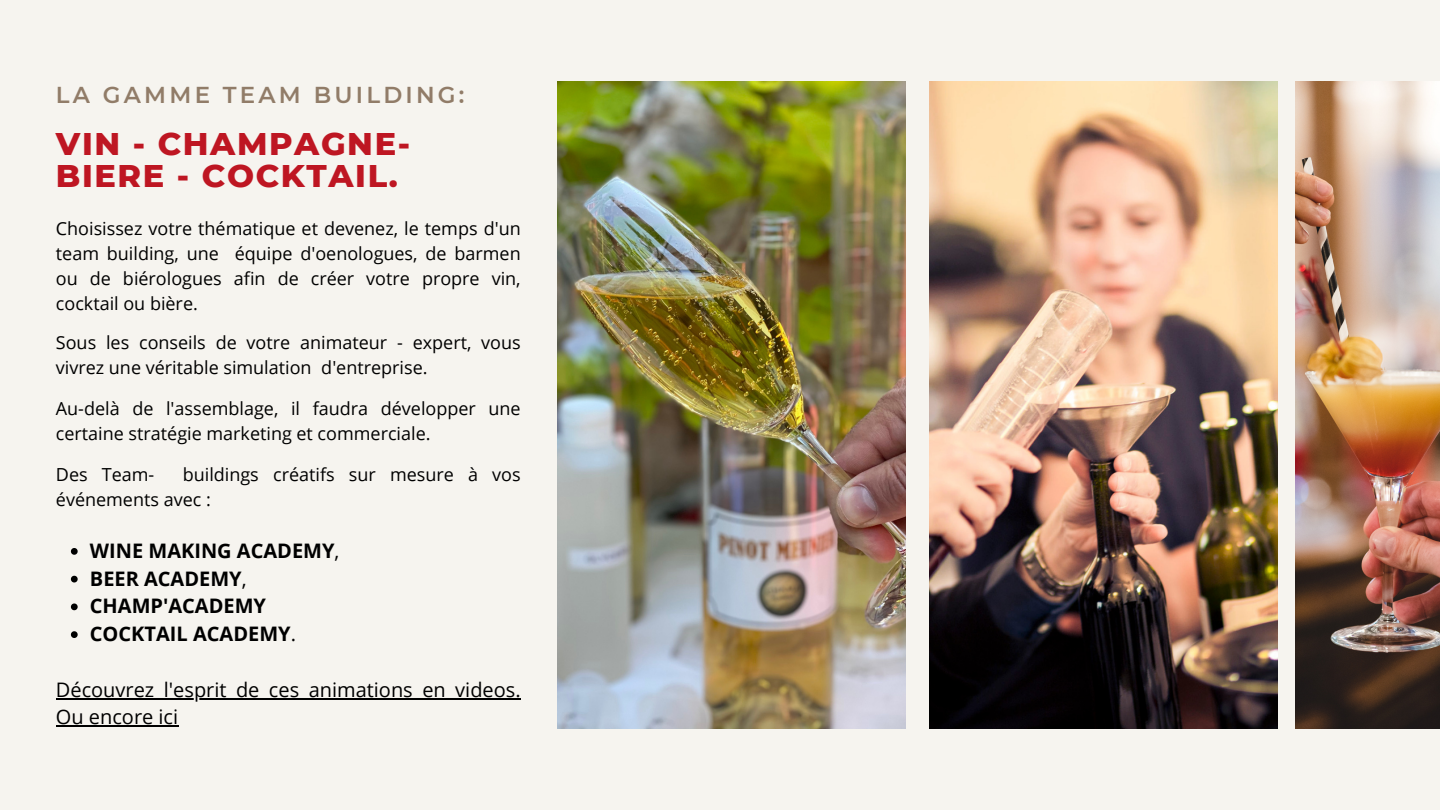
<style>
.page{position:relative;width:1440px;height:810px;background:#f6f4ef}
.page>*{position:absolute;margin:0;border:0;box-sizing:border-box;transform-origin:0 0}
.t1{font:800 32px/32.2px "Montserrat";letter-spacing:.05em;color:#be1622}
.t2{font:600 23px "Montserrat";letter-spacing:.14em;color:#917c68}
.t3{font:700 20px/27.8px "Open Sans";color:#000}
.t4{font:20px/27.8px "Open Sans";color:#000}
.t5{font:18px/24.8px "Open Sans";color:#000}
.s1{font-weight:400}
</style>
<div class="page">
<img style="left:930px;top:81px;width:347px;height:648px">
<img style="left:558px;top:81px;width:347px;height:648px">
<img style="left:1295px;top:81px;width:145px;height:648px">
<svg style="left:71px;top:548px;width:7px;height:7px"></svg>
<svg style="left:71px;top:576px;width:7px;height:6px"></svg>
<svg style="left:71px;top:604px;width:7px;height:6px"></svg>
<svg style="left:71px;top:631px;width:7px;height:7px"></svg>
<hr style="left:56px;top:698px;width:465px;height:2px;background:#000">
<hr style="left:56px;top:726px;width:122px;height:1px;background:#000">
<p class="t2" style="left:56px;top:80px;width:410px">LA GAMME TEAM BUILDING:</p>
<h1 class="t1" style="left:56px;top:127px;width:356px">VIN - CHAMPAGNE-<br>BIERE - COCKTAIL.</h1>
<p class="t5" style="left:56px;top:216px;width:466px;text-align:justify">Choisissez votre thématique et devenez, le temps d'un team building, une équipe d'oenologues, de barmen ou de biérologues afin de créer votre propre vin, cocktail ou bière.</p>
<p class="t5" style="left:56px;top:330px;width:466px">Sous les conseils de votre animateur - expert, vous vivrez une véritable simulation d'entreprise.</p>
<p class="t5" style="left:56px;top:396px;width:466px">Au-delà de l'assemblage, il faudra développer une certaine stratégie marketing et commerciale.</p>
<p class="t5" style="left:56px;top:462px;width:100px">Des Team-</p>
<p class="t5" style="left:56px;top:462px;width:466px;text-indent:127px">buildings créatifs sur mesure à vos événements avec :</p>
<p class="t3" style="left:90px;top:536px;width:251px">WINE MAKING ACADEMY<span class="s1">,<br></span>BEER ACADEMY<span class="s1">,<br></span>CHAMP'ACADEMY<br>COCKTAIL ACADEMY<span class="s1">.</span></p>
<p class="t4" style="left:56px;top:675px;width:466px">Découvrez l'esprit de ces animations en videos.<br>Ou encore ici</p>
</div>
